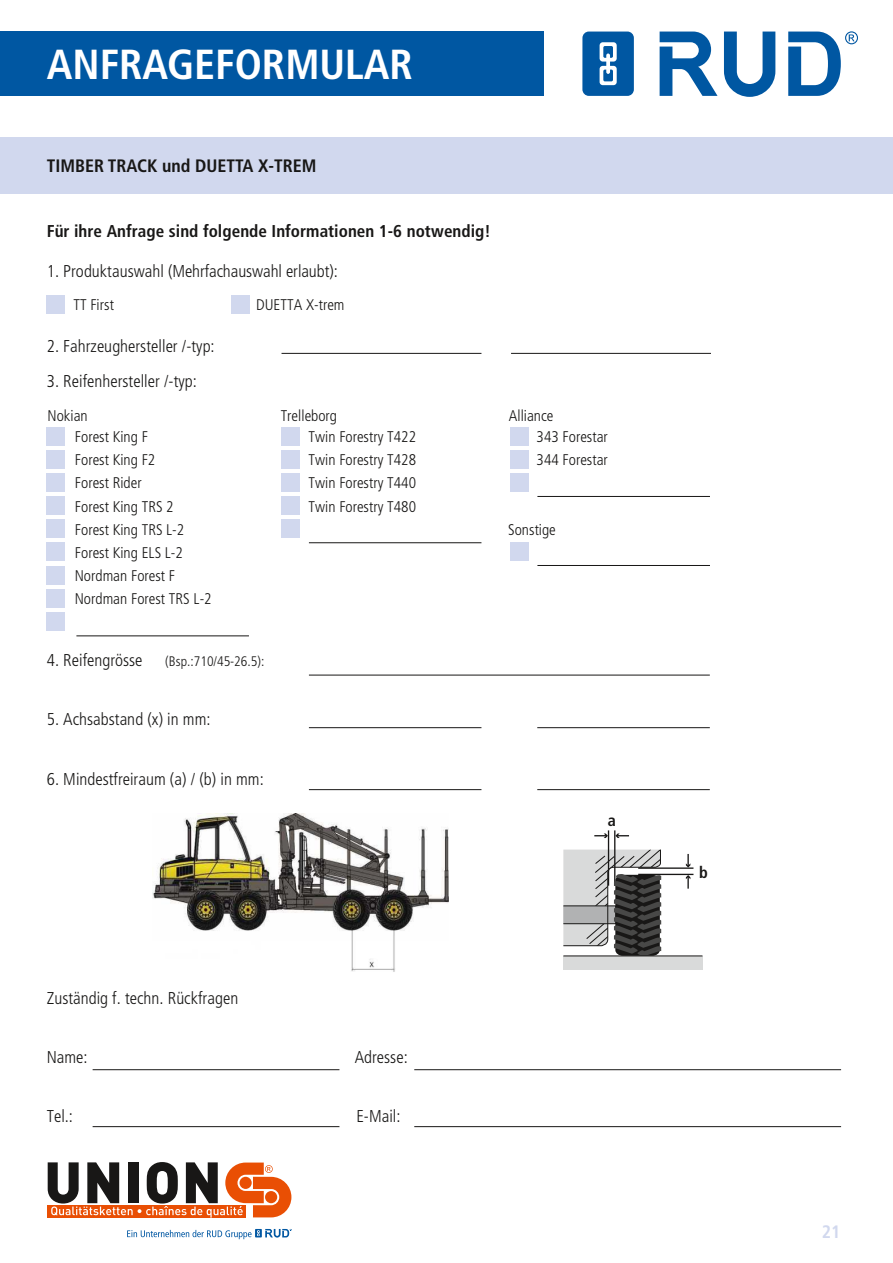
<style>
.page{position:relative;width:893px;height:1263px;background:#fff}
.page>*{position:absolute;margin:0;border:0;box-sizing:border-box;transform-origin:0 0}
.t1{font:700 condensed 42px "Frutiger LT Std";color:#fff}
.t2{font:700 condensed 18px "Frutiger LT Std";color:#181716}
.t3{font:700 condensed 18px "Frutiger LT Std";color:#d1d8ee}
.t4{font:300 condensed 17.1px "Frutiger LT Std";color:#181716}
.t5{font:700 condensed 17.1px "Frutiger LT Std";color:#181716}
.t6{font:700 condensed 16.2px "Frutiger LT Std";color:#181716}
.t7{font:300 condensed 15.45px/23.1px "Frutiger LT Std";color:#181716}
.t8{font:300 condensed 13.8px "Frutiger LT Std";letter-spacing:-.005em;color:#181716}
</style>
<div class="page">
<img style="left:152px;top:814px;width:296px;height:158px">
<hr style="left:638px;top:867px;width:55px;height:2px;background:#181716">
<hr style="left:638px;top:874px;width:55px;height:1px;background:#181716">
<svg style="left:686px;top:854px;width:4px;height:13px"></svg>
<svg style="left:686px;top:875px;width:4px;height:14px"></svg>
<hr style="left:608px;top:830px;width:1px;height:56px;background:#181716">
<hr style="left:614px;top:830px;width:1px;height:56px;background:#181716">
<svg style="left:594px;top:833px;width:14px;height:5px"></svg>
<svg style="left:615px;top:833px;width:14px;height:5px"></svg>
<svg style="left:563px;top:849px;width:98px;height:106px;background:#939493"></svg>
<div style="left:563px;top:956px;width:139px;height:13px;background:#d9dada"></div>
<hr style="left:563px;top:955px;width:139px;height:1px;background:#181716">
<svg style="left:48px;top:1162px;width:243px;height:55px"></svg>
<svg style="left:127px;top:1229px;width:164px;height:10px"></svg>
<div style="left:47px;top:295px;width:18px;height:19px;background:#d1d8ee"></div>
<div style="left:47px;top:427px;width:18px;height:18px;background:#d1d8ee"></div>
<div style="left:47px;top:450px;width:18px;height:18px;background:#d1d8ee"></div>
<div style="left:47px;top:473px;width:18px;height:19px;background:#d1d8ee"></div>
<div style="left:47px;top:496px;width:18px;height:19px;background:#d1d8ee"></div>
<div style="left:47px;top:520px;width:18px;height:18px;background:#d1d8ee"></div>
<div style="left:47px;top:543px;width:18px;height:18px;background:#d1d8ee"></div>
<div style="left:510px;top:427px;width:19px;height:18px;background:#d1d8ee"></div>
<div style="left:510px;top:450px;width:19px;height:18px;background:#d1d8ee"></div>
<div style="left:510px;top:473px;width:19px;height:19px;background:#d1d8ee"></div>
<div style="left:510px;top:543px;width:19px;height:18px;background:#d1d8ee"></div>
<div style="left:47px;top:566px;width:18px;height:18px;background:#d1d8ee"></div>
<div style="left:47px;top:589px;width:18px;height:18px;background:#d1d8ee"></div>
<div style="left:47px;top:612px;width:18px;height:18px;background:#d1d8ee"></div>
<div style="left:282px;top:427px;width:18px;height:18px;background:#d1d8ee"></div>
<div style="left:282px;top:450px;width:18px;height:18px;background:#d1d8ee"></div>
<div style="left:282px;top:473px;width:18px;height:19px;background:#d1d8ee"></div>
<div style="left:282px;top:496px;width:18px;height:19px;background:#d1d8ee"></div>
<div style="left:282px;top:520px;width:18px;height:18px;background:#d1d8ee"></div>
<div style="left:231px;top:295px;width:19px;height:19px;background:#d1d8ee"></div>
<hr style="left:282px;top:353px;width:199px;height:1px;background:#181716">
<hr style="left:511px;top:353px;width:200px;height:1px;background:#181716">
<hr style="left:309px;top:542px;width:172px;height:1px;background:#181716">
<hr style="left:309px;top:675px;width:401px;height:1px;background:#181716">
<hr style="left:309px;top:727px;width:172px;height:1px;background:#181716">
<hr style="left:309px;top:789px;width:172px;height:1px;background:#181716">
<hr style="left:537px;top:727px;width:173px;height:1px;background:#181716">
<hr style="left:537px;top:789px;width:173px;height:1px;background:#181716">
<hr style="left:537px;top:496px;width:173px;height:1px;background:#181716">
<hr style="left:537px;top:565px;width:173px;height:1px;background:#181716">
<hr style="left:76px;top:635px;width:173px;height:1px;background:#181716">
<hr style="left:93px;top:1069px;width:246px;height:1px;background:#181716">
<hr style="left:93px;top:1126px;width:246px;height:1px;background:#181716">
<hr style="left:414px;top:1069px;width:427px;height:1px;background:#181716">
<hr style="left:414px;top:1126px;width:427px;height:1px;background:#181716">
<div style="left:0;top:138px;width:893px;height:56px;background:#d1d8ee"></div>
<div style="left:0;top:31px;width:544px;height:65px;background:#0057a2"></div>
<svg style="left:660px;top:32px;width:57px;height:64px"></svg>
<svg style="left:724px;top:32px;width:51px;height:65px"></svg>
<svg style="left:788px;top:31px;width:70px;height:65px"></svg>
<svg style="left:582px;top:32px;width:52px;height:64px;background:#2972b0"></svg>
<h1 class="t1" style="left:47px;top:39px;width:368px">ANFRAGEFORMULAR</h1>
<p class="t2" style="left:47px;top:155px;width:271px">TIMBER TRACK und DUETTA X-TREM</p>
<p class="t5" style="left:47px;top:221px;width:445px">Für ihre Anfrage sind folgende Informationen 1-6 notwendig!</p>
<p class="t4" style="left:47px;top:261px;width:293px">1. Produktauswahl (Mehrfachauswahl erlaubt):</p>
<p class="t7" style="left:74px;top:294px;width:42px">TT First</p>
<p class="t7" style="left:256px;top:294px;width:90px">DUETTA X-trem</p>
<p class="t4" style="left:47px;top:336px;width:169px">2. Fahrzeughersteller /-typ:</p>
<p class="t4" style="left:47px;top:372px;width:152px">3. Reifenhersteller /-typ:</p>
<p class="t7" style="left:48px;top:404px;width:42px">Nokian</p>
<p class="t7" style="left:281px;top:404px;width:58px">Trelleborg</p>
<p class="t7" style="left:509px;top:404px;width:46px">Alliance</p>
<p class="t7" style="left:75px;top:426px;width:75px">Forest King F</p>
<p class="t7" style="left:309px;top:426px;width:109px">Twin Forestry T422</p>
<p class="t7" style="left:536px;top:426px;width:73px">343 Forestar</p>
<p class="t7" style="left:75px;top:449px;width:82px">Forest King F2</p>
<p class="t7" style="left:309px;top:449px;width:109px">Twin Forestry T428</p>
<p class="t7" style="left:536px;top:449px;width:73px">344 Forestar</p>
<p class="t7" style="left:75px;top:472px;width:68px">Forest Rider</p>
<p class="t7" style="left:309px;top:472px;width:109px">Twin Forestry T440</p>
<p class="t7" style="left:75px;top:495px;width:100px">Forest King TRS 2</p>
<p class="t7" style="left:309px;top:495px;width:109px">Twin Forestry T480</p>
<p class="t7" style="left:75px;top:518px;width:111px">Forest King TRS L-2</p>
<p class="t7" style="left:508px;top:518px;width:49px">Sonstige</p>
<p class="t7" style="left:75px;top:541px;width:138px">Forest King ELS L-2<br>Nordman Forest F<br>Nordman Forest TRS L-2</p>
<p class="t4" style="left:47px;top:651px;width:97px">4. Reifengrösse</p>
<p class="t8" style="left:165px;top:654px;width:101px">(Bsp.:710/45-26.5):</p>
<p class="t4" style="left:47px;top:710px;width:165px">5. Achsabstand (x) in mm:</p>
<p class="t4" style="left:47px;top:769px;width:219px">6. Mindestfreiraum (a) / (b) in mm:</p>
<p class="t4" style="left:47px;top:988px;width:193px">Zuständig f. techn. Rückfragen</p>
<p class="t4" style="left:47px;top:1047px;width:42px">Name:</p>
<p class="t4" style="left:355px;top:1047px;width:55px">Adresse:</p>
<p class="t4" style="left:47px;top:1106px;width:28px">Tel.:</p>
<p class="t4" style="left:356px;top:1106px;width:46px">E-Mail:</p>
<p class="t6" style="left:608px;top:810px;width:10px">a</p>
<p class="t6" style="left:699px;top:862px;width:10px">b</p>
<p class="t3" style="left:822px;top:1221px;width:20px">21</p>
</div>
